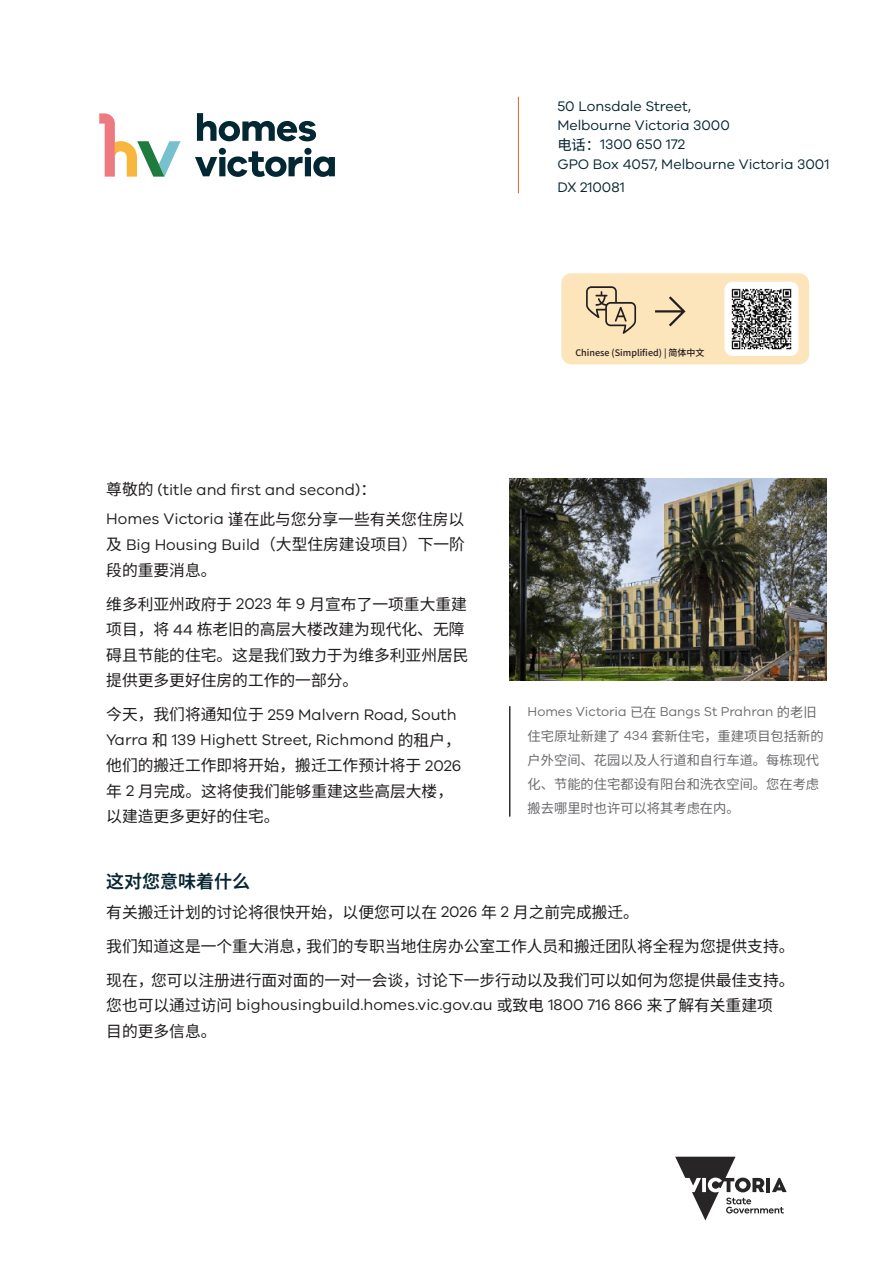
<style>
.page{position:relative;width:893px;height:1263px;background:#fff}
.page>*{position:absolute;margin:0;border:0;box-sizing:border-box;transform-origin:0 0}
.t1{font:600 18px "Noto Sans SC";color:#072631}
.Body{font:15.75px/25.7px "Noto Sans SC";color:#231f20}
.Body-2{font:15.75px "VIC";color:#231f20}
.Body_Copy{font:14.25px "VIC";color:#072631}
.Body-3{font:13.2px/24.2px "Noto Sans SC";color:#6c6d70}
.Body-4{font:500 9px "Noto Sans SC";color:#231f20}
.s1{font-family:"Noto Sans SC"}
.s2{font-family:"VIC"}
</style>
<div class="page">
<svg style="left:197px;top:113px;width:119px;height:28px"></svg>
<svg style="left:195px;top:148px;width:140px;height:29px"></svg>
<svg style="left:99px;top:113px;width:82px;height:64px"></svg>
<svg style="left:675px;top:1157px;width:112px;height:63px"></svg>
<hr style="left:518px;top:97px;width:1px;height:96px;background:#dc6426">
<img style="left:509px;top:479px;width:318px;height:202px">
<hr style="left:509px;top:706px;width:1px;height:111px;background:#231f20">
<div style="left:561px;top:273px;width:248px;height:91px;background:#fde5bb;border-radius:10px"></div>
<div style="left:724px;top:282px;width:75px;height:74px;background:#fff;border-radius:8px"></div>
<img style="left:731px;top:288px;width:61px;height:62px">
<svg style="left:586px;top:286px;width:50px;height:48px"></svg>
<svg style="left:655px;top:296px;width:30px;height:30px"></svg>
<p class="Body_Copy" style="left:557px;top:98px;width:135px">50 Lonsdale Street,</p>
<p class="Body_Copy" style="left:557px;top:117px;width:174px">Melbourne Victoria 3000</p>
<p class="Body_Copy" style="left:557px;top:136px;width:129px"><span class="s1">电话：</span>1300 650 172</p>
<p class="Body_Copy" style="left:557px;top:156px;width:274px">GPO Box 4057, Melbourne Victoria 3001</p>
<p class="Body_Copy" style="left:557px;top:179px;width:69px">DX 210081</p>
<p class="Body-2" style="left:106px;top:480px;width:271px"><span class="s1">尊敬的</span> (title and first and second)<span class="s1">：</span></p>
<p class="Body" style="left:106px;top:507px;width:360px;line-height:24.8px"><span class="s2">Homes Victoria</span> 谨在此与您分享一些有关您住房以及 <span class="s2">Big Housing Build</span>（大型住房建设项目）下一阶</p>
<p class="Body" style="left:106px;top:558px;width:112px">段的重要消息。</p>
<p class="Body" style="left:106px;top:592px;width:364px">维多利亚州政府于 <span class="s2">2023</span> 年 <span class="s2">9</span> 月宣布了一项重大重建项目，将 <span class="s2">44</span> 栋老旧的高层大楼改建为现代化、无障碍且节能的住宅。这是我们致力于为维多利亚州居民提供更多更好住房的工作的一部分。</p>
<p class="Body" style="left:106px;top:701px;width:357px">今天，我们将通知位于 <span class="s2">259 Malvern Road, South<br>Yarra</span> 和 <span class="s2">139 Highett Street, Richmond</span> 的租户，他们的搬迁工作即将开始，搬迁工作预计将于 <span class="s2">2026</span>年 <span class="s2">2</span> 月完成。这将使我们能够重建这些高层大楼，以建造更多更好的住宅。</p>
<p class="Body-4" style="left:575px;top:347px;width:131px">Chinese (Simplified) | 简体中文</p>
<p class="Body-3" style="left:528px;top:699px;width:297px"><span class="s2">Homes Victoria</span> 已在 <span class="s2">Bangs St Prahran</span> 的老旧住宅原址新建了 <span class="s2">434</span> 套新住宅，重建项目包括新的户外空间、花园以及人行道和自行车道。每栋现代化、节能的住宅都设有阳台和洗衣空间。您在考虑搬去哪里时也许可以将其考虑在内。</p>
<h2 class="t1" style="left:106px;top:872px;width:145px">这对您意味着什么</h2>
<p class="Body" style="left:106px;top:899px;width:534px">有关搬迁计划的讨论将很快开始，以便您可以在 <span class="s2">2026</span> 年 <span class="s2">2</span> 月之前完成搬迁。</p>
<p class="Body" style="left:106px;top:933px;width:690px">我们知道这是一个重大消息，我们的专职当地住房办公室工作人员和搬迁团队将全程为您提供支持。</p>
<p class="Body" style="left:106px;top:968px;width:690px;line-height:24.8px">现在，您可以注册进行面对面的一对一会谈，讨论下一步行动以及我们可以如何为您提供最佳支持。您也可以通过访问 <span class="s2">bighousingbuild.homes.vic.gov.au</span> 或致电 <span class="s2">1800 716 866</span> 来了解有关重建项</p>
<p class="Body" style="left:106px;top:1018px;width:112px">目的更多信息。</p>
</div>
